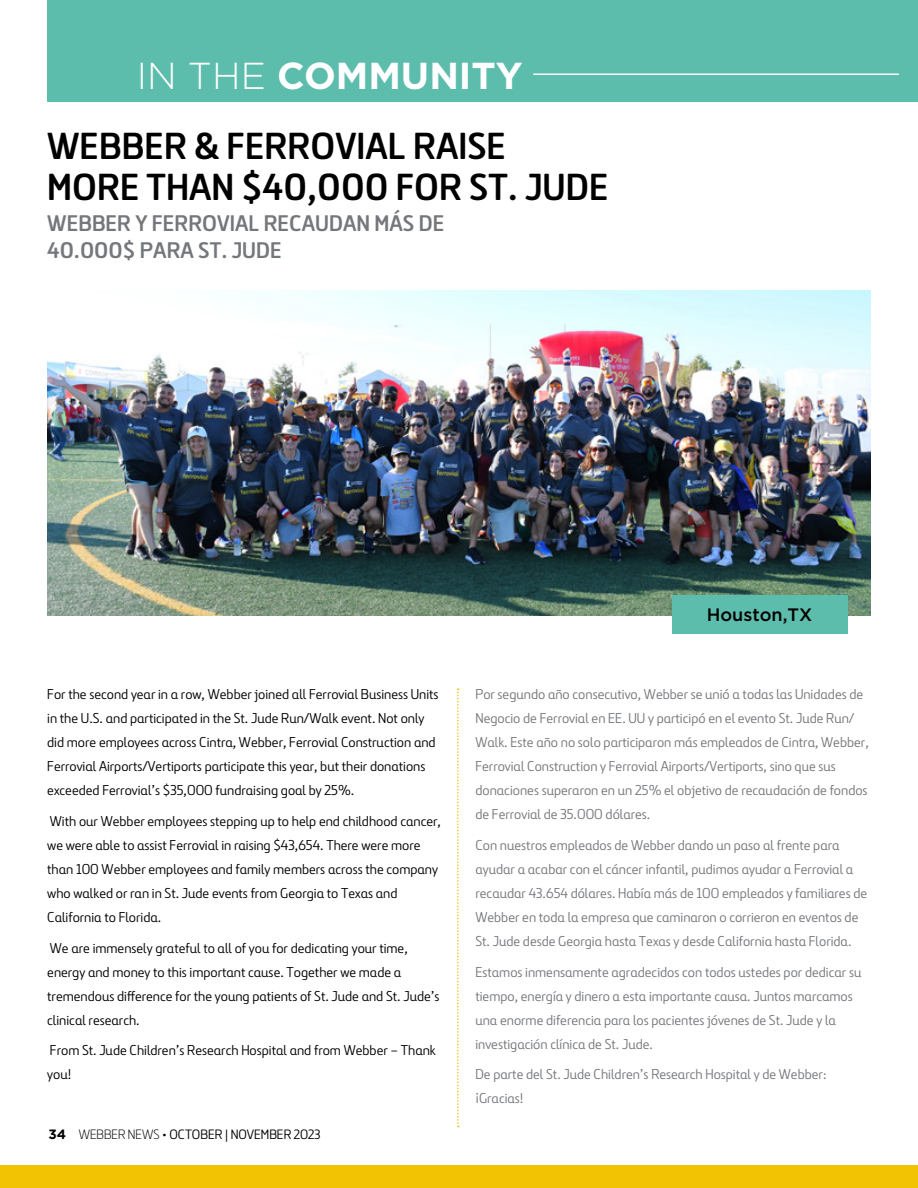
<style>
.page{position:relative;width:918px;height:1188px;background:#fff}
.page>*{position:absolute;margin:0;border:0;box-sizing:border-box;transform-origin:0 0}
.t1{font:700 37.5px/40.5px "Ferrovial";color:#000}
.t2{font:700 37.5px "Gotham";color:#fff}
.t3{font:700 22.5px/27px "Ferrovial";color:#74777b}
.t4{font:500 18px "Gotham";color:#000}
.t5{font:14.25px/24px "Ferrovial";color:#74777b}
.t6{font:14.25px/24px "Ferrovial";color:#000}
.t7{font:13.5px "Ferrovial";color:#000}
.s1{font-weight:300}
.s2{font-family:"Gotham";font-weight:700}
</style>
<div class="page">
<div style="left:0;top:1165px;width:918px;height:23px;background:#f1c300"></div>
<svg style="left:457px;top:688px;width:2px;height:439px"></svg>
<img style="left:47px;top:290px;width:824px;height:325px">
<div style="left:47px;top:0;width:871px;height:101px;background:#5dbdac"></div>
<hr style="left:533px;top:74px;width:366px;height:1px;background:#fff">
<div style="left:672px;top:595px;width:175px;height:38px;background:#5dbdac"></div>
<h1 class="t2" style="left:137px;top:51px;width:387px"><span class="s1">IN THE</span> COMMUNITY</h1>
<h1 class="t1" style="left:47px;top:126px;width:563px">WEBBER &amp; FERROVIAL RAISE<br>MORE THAN $40,000 FOR ST. JUDE</h1>
<h2 class="t3" style="left:47px;top:209px;width:399px">WEBBER Y FERROVIAL RECAUDAN MÁS DE<br>40.000$ PARA ST. JUDE</h2>
<p class="t4" style="left:707px;top:603px;width:107px">Houston,TX</p>
<p class="t6" style="left:47px;top:682px;width:393px">For the second year in a row, Webber joined all Ferrovial Business Units in the U.S. and participated in the St. Jude Run/Walk event. Not only did more employees across Cintra, Webber, Ferrovial Construction and Ferrovial Airports/Vertiports participate this year, but their donations exceeded Ferrovial’s $35,000 fundraising goal by 25%.</p>
<p class="t6" style="left:47px;top:809px;width:395px">With our Webber employees stepping up to help end childhood cancer, we were able to assist Ferrovial in raising $43,654. There were more than 100 Webber employees and family members across the company who walked or ran in St. Jude events from Georgia to Texas and California to Florida.</p>
<p class="t6" style="left:47px;top:936px;width:394px">We are immensely grateful to all of you for dedicating your time, energy and money to this important cause. Together we made a tremendous difference for the young patients of St. Jude and St. Jude’s clinical research.</p>
<p class="t6" style="left:47px;top:1038px;width:390px">From St. Jude Children’s Research Hospital and from Webber – Thank you!</p>
<p class="t7" style="left:48px;top:1126px;width:274px"><span class="s2">34</span> <span class="s1">WEBBER NEWS</span> • OCTOBER | NOVEMBER 2023</p>
<p class="t5" style="left:475px;top:682px;width:395px">Por segundo año consecutivo, Webber se unió a todas las Unidades de Negocio de Ferrovial en EE. UU y participó en el evento St. Jude Run/ Walk. Este año no solo participaron más empleados de Cintra, Webber, Ferrovial Construction y Ferrovial Airports/Vertiports, sino que sus donaciones superaron en un 25% el objetivo de recaudación de fondos de Ferrovial de 35.000 dólares.</p>
<p class="t5" style="left:475px;top:833px;width:393px">Con nuestros empleados de Webber dando un paso al frente para ayudar a acabar con el cáncer infantil, pudimos ayudar a Ferrovial a recaudar 43.654 dólares. Había más de 100 empleados y familiares de Webber en toda la empresa que caminaron o corrieron en eventos de St. Jude desde Georgia hasta Texas y desde California hasta Florida.</p>
<p class="t5" style="left:475px;top:960px;width:387px">Estamos inmensamente agradecidos con todos ustedes por dedicar su tiempo, energía y dinero a esta importante causa. Juntos marcamos una enorme diferencia para los pacientes jóvenes de St. Jude y la investigación clínica de St. Jude.</p>
<p class="t5" style="left:475px;top:1062px;width:353px">De parte del St. Jude Children’s Research Hospital y de Webber: ¡Gracias!</p>
</div>
